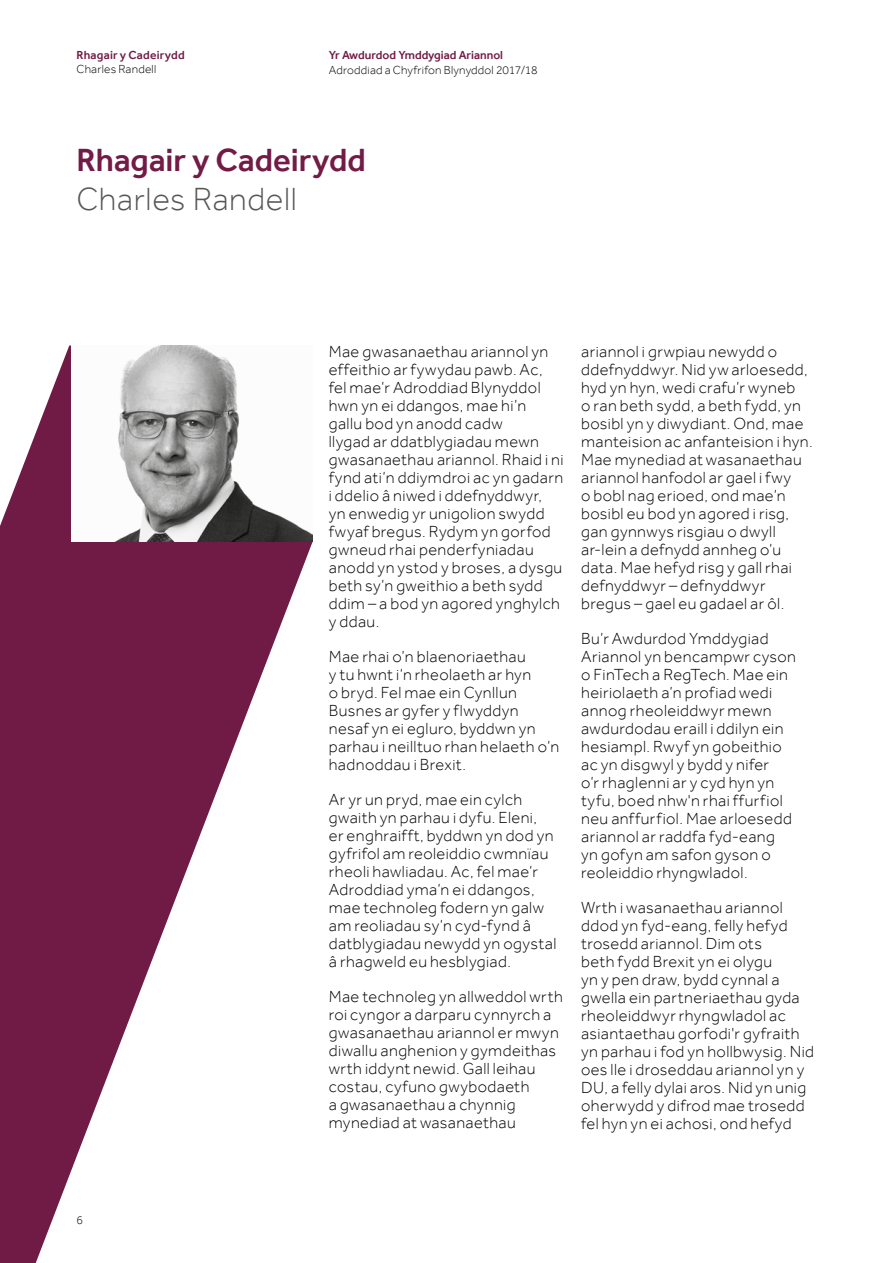
<style>
.page{position:relative;width:893px;height:1263px;background:#fff}
.page>*{position:absolute;margin:0;border:0;box-sizing:border-box;transform-origin:0 0}
.t1{font:500 33px "Effra";color:#721b46}
.t2{font:300 33px "Effra";letter-spacing:.02em;color:#575756}
.t3{font:300 16.5px/18px "Effra";letter-spacing:.025em;color:#000}
.t4{font:300 12px "Effra";letter-spacing:.02em;color:#000}
.t5{font:500 12px "Effra";color:#701b45}
</style>
<div class="page">
<svg style="left:0;top:345px;width:313px;height:918px;fill:#701b45"></svg>
<img style="left:71px;top:345px;width:242px;height:196px">
<p class="t5" style="left:77px;top:48px;width:110px">Rhagair y Cadeirydd</p>
<p class="t4" style="left:77px;top:62px;width:81px">Charles Randell</p>
<p class="t5" style="left:329px;top:48px;width:176px">Yr Awdurdod Ymddygiad Ariannol</p>
<p class="t4" style="left:329px;top:63px;width:210px">Adroddiad a Chyfrifon Blynyddol 2017/18</p>
<h1 class="t1" style="left:77px;top:140px;width:291px">Rhagair y Cadeirydd</h1>
<h1 class="t2" style="left:77px;top:180px;width:222px">Charles Randell</h1>
<p class="t4" style="left:77px;top:1213px;width:8px">6</p>
<p class="t3" style="left:329px;top:342px;width:236px">Mae gwasanaethau ariannol yn effeithio ar fywydau pawb. Ac, fel mae’r Adroddiad Blynyddol hwn yn ei ddangos, mae hi’n gallu bod yn anodd cadw<br>llygad ar ddatblygiadau mewn gwasanaethau ariannol. Rhaid i ni fynd ati’n ddiymdroi ac yn gadarn i ddelio â niwed i ddefnyddwyr,<br>yn enwedig yr unigolion swydd fwyaf bregus. Rydym yn gorfod gwneud rhai penderfyniadau anodd yn ystod y broses, a dysgu beth sy’n gweithio a beth sydd ddim – a bod yn agored ynghylch y ddau.</p>
<p class="t3" style="left:329px;top:647px;width:232px">Mae rhai o’n blaenoriaethau<br>y tu hwnt i’n rheolaeth ar hyn<br>o bryd. Fel mae ein Cynllun<br>Busnes ar gyfer y flwyddyn nesaf yn ei egluro, byddwn yn parhau i neilltuo rhan helaeth o’n hadnoddau i Brexit.</p>
<p class="t3" style="left:329px;top:790px;width:229px">Ar yr un pryd, mae ein cylch gwaith yn parhau i dyfu. Eleni,<br>er enghraifft, byddwn yn dod yn gyfrifol am reoleiddio cwmnïau rheoli hawliadau. Ac, fel mae’r<br>Adroddiad yma’n ei ddangos, mae technoleg fodern yn galw am reoliadau sy’n cyd-fynd â datblygiadau newydd yn ogystal â rhagweld eu hesblygiad.</p>
<p class="t3" style="left:329px;top:987px;width:235px">Mae technoleg yn allweddol wrth roi cyngor a darparu cynnyrch a gwasanaethau ariannol er mwyn diwallu anghenion y gymdeithas wrth iddynt newid. Gall leihau costau, cyfuno gwybodaeth<br>a gwasanaethau a chynnig mynediad at wasanaethau</p>
<p class="t3" style="left:581px;top:342px;width:233px">ariannol i grwpiau newydd o ddefnyddwyr. Nid yw arloesedd, hyd yn hyn, wedi crafu’r wyneb<br>o ran beth sydd, a beth fydd, yn bosibl yn y diwydiant. Ond, mae manteision ac anfanteision i hyn.<br>Mae mynediad at wasanaethau ariannol hanfodol ar gael i fwy<br>o bobl nag erioed, ond mae’n bosibl eu bod yn agored i risg, gan gynnwys risgiau o dwyll ar-lein a defnydd annheg o’u data. Mae hefyd risg y gall rhai defnyddwyr – defnyddwyr bregus – gael eu gadael ar ôl.</p>
<p class="t3" style="left:581px;top:629px;width:216px">Bu’r Awdurdod Ymddygiad<br>Ariannol yn bencampwr cyson o FinTech a RegTech. Mae ein heiriolaeth a’n profiad wedi annog rheoleiddwyr mewn awdurdodau eraill i ddilyn ein hesiampl. Rwyf yn gobeithio ac yn disgwyl y bydd y nifer<br>o’r rhaglenni ar y cyd hyn yn tyfu, boed nhw'n rhai ffurfiol neu anffurfiol. Mae arloesedd ariannol ar raddfa fyd-eang<br>yn gofyn am safon gyson o reoleiddio rhyngwladol.</p>
<p class="t3" style="left:581px;top:898px;width:234px">Wrth i wasanaethau ariannol ddod yn fyd-eang, felly hefyd trosedd ariannol. Dim ots<br>beth fydd Brexit yn ei olygu<br>yn y pen draw, bydd cynnal a gwella ein partneriaethau gyda rheoleiddwyr rhyngwladol ac asiantaethau gorfodi'r gyfraith yn parhau i fod yn hollbwysig. Nid oes lle i droseddau ariannol yn y<br>DU, a felly dylai aros. Nid yn unig oherwydd y difrod mae trosedd fel hyn yn ei achosi, ond hefyd</p>
</div>
